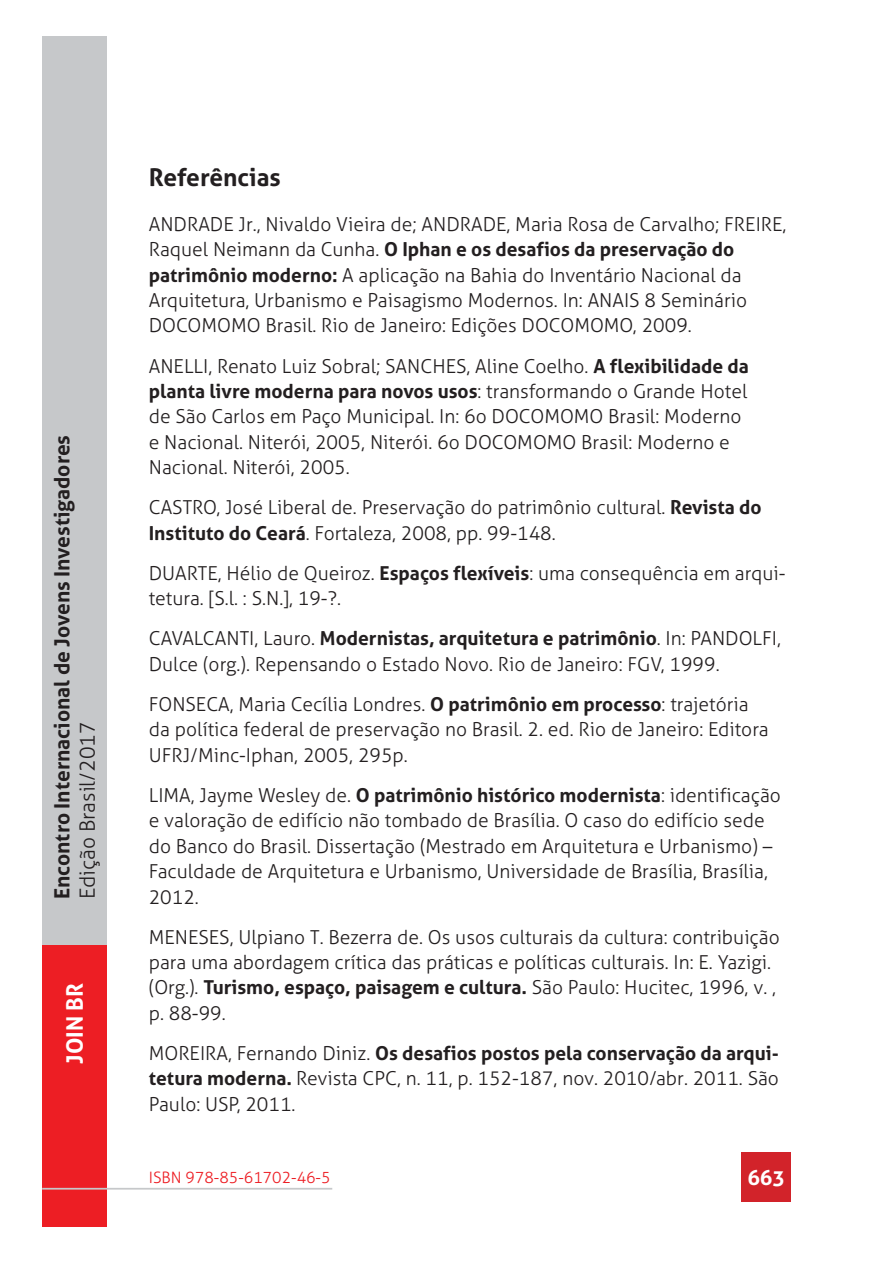
<style>
.page{position:relative;width:893px;height:1263px;background:#fff}
.page>*{position:absolute;margin:0;border:0;box-sizing:border-box;transform-origin:0 0}
.t1{font:700 24.45px "Aller";color:#231f20}
.t2{font:700 22.8px "Aller";color:#fff}
.t3{font:700 21px "Aller";color:#231f20}
.t4{font:300 21px "Aller";color:#231f20}
.t5{font:700 21px "Aller";color:#fff}
.t6{font:300 19.2px/25.3px "Aller";color:#231f20}
.t7{font:300 15.75px "Aller";color:#ed1e24}
.s1{font-weight:700}
</style>
<div class="page">
<div style="left:42px;top:780px;width:65px;height:446px;background:#ed1e24"></div>
<div style="left:42px;top:36px;width:65px;height:909px;background:#c6c8ca"></div>
<div style="left:741px;top:1152px;width:50px;height:50px;background:#d2232a"></div>
<hr style="left:42px;top:1188px;width:290px;height:2px;background:#c6c8ca">
<p class="t3" style="left:50px;top:899px;width:466px;rotate:-90deg">Encontro Internacional de Jovens Investigadores</p>
<p class="t4" style="left:75px;top:899px;width:179px;rotate:-90deg">Edição Brasil/2017</p>
<p class="t2" style="left:61px;top:1064px;width:82px;rotate:-90deg">JOIN BR</p>
<p class="t1" style="left:149px;top:163px;width:134px">Referências</p>
<p class="t6" style="left:149px;top:212px;width:639px">ANDRADE Jr., Nivaldo Vieira de; ANDRADE, Maria Rosa de Carvalho; FREIRE, Raquel Neimann da Cunha. <span class="s1">O Iphan e os desafios da preservação do patrimônio moderno:</span> A aplicação na Bahia do Inventário Nacional da Arquitetura, Urbanismo e Paisagismo Modernos. In: ANAIS 8 Seminário DOCOMOMO Brasil. Rio de Janeiro: Edições DOCOMOMO, 2009.</p>
<p class="t6" style="left:149px;top:353px;width:601px">ANELLI, Renato Luiz Sobral; SANCHES, Aline Coelho. <span class="s1">A flexibilidade da planta livre moderna para novos usos</span>: transformando o Grande Hotel de São Carlos em Paço Municipal. In: 6o DOCOMOMO Brasil: Moderno e Nacional. Niterói, 2005, Niterói. 6o DOCOMOMO Brasil: Moderno e Nacional. Niterói, 2005.</p>
<p class="t6" style="left:149px;top:495px;width:614px">CASTRO, José Liberal de. Preservação do patrimônio cultural. <span class="s1">Revista do<br>Instituto do Ceará</span>. Fortaleza, 2008, pp. 99-148.</p>
<p class="t6" style="left:149px;top:561px;width:638px">DUARTE, Hélio de Queiroz. <span class="s1">Espaços flexíveis</span>: uma consequência em arqui&shy;tetura. [S.l. : S.N.], 19-?.</p>
<p class="t6" style="left:149px;top:626px;width:634px">CAVALCANTI, Lauro. <span class="s1">Modernistas, arquitetura e patrimônio</span>. In: PANDOLFI,<br>Dulce (org.). Repensando o Estado Novo. Rio de Janeiro: FGV, 1999.</p>
<p class="t6" style="left:149px;top:692px;width:621px">FONSECA, Maria Cecília Londres. <span class="s1">O patrimônio em processo</span>: trajetória da política federal de preservação no Brasil. 2. ed. Rio de Janeiro: Editora<br>UFRJ/Minc-Iphan, 2005, 295p.</p>
<p class="t6" style="left:149px;top:783px;width:634px">LIMA, Jayme Wesley de. <span class="s1">O patrimônio histórico modernista</span>: identificação e valoração de edifício não tombado de Brasília. O caso do edifício sede do Banco do Brasil. Dissertação (Mestrado em Arquitetura e Urbanismo) – Faculdade de Arquitetura e Urbanismo, Universidade de Brasília, Brasília, 2012.</p>
<p class="t6" style="left:149px;top:924px;width:632px">MENESES, Ulpiano T. Bezerra de. Os usos culturais da cultura: contribuição para uma abordagem crítica das práticas e políticas culturais. In: E. Yazigi. (Org.). <span class="s1">Turismo, espaço, paisagem e cultura.</span> São Paulo: Hucitec, 1996, v. , p. 88-99.</p>
<p class="t6" style="left:149px;top:1041px;width:632px;text-align:justify">MOREIRA, Fernando Diniz. <span class="s1">Os desafios postos pela conservação da arqui&shy;tetura moderna.</span> Revista CPC, n. 11, p. 152-187, nov. 2010/abr. 2011. São Paulo: USP, 2011.</p>
<p class="t7" style="left:149px;top:1168px;width:183px">ISBN 978-85-61702-46-5</p>
<p class="t5" style="left:747px;top:1165px;width:39px">663</p>
</div>
